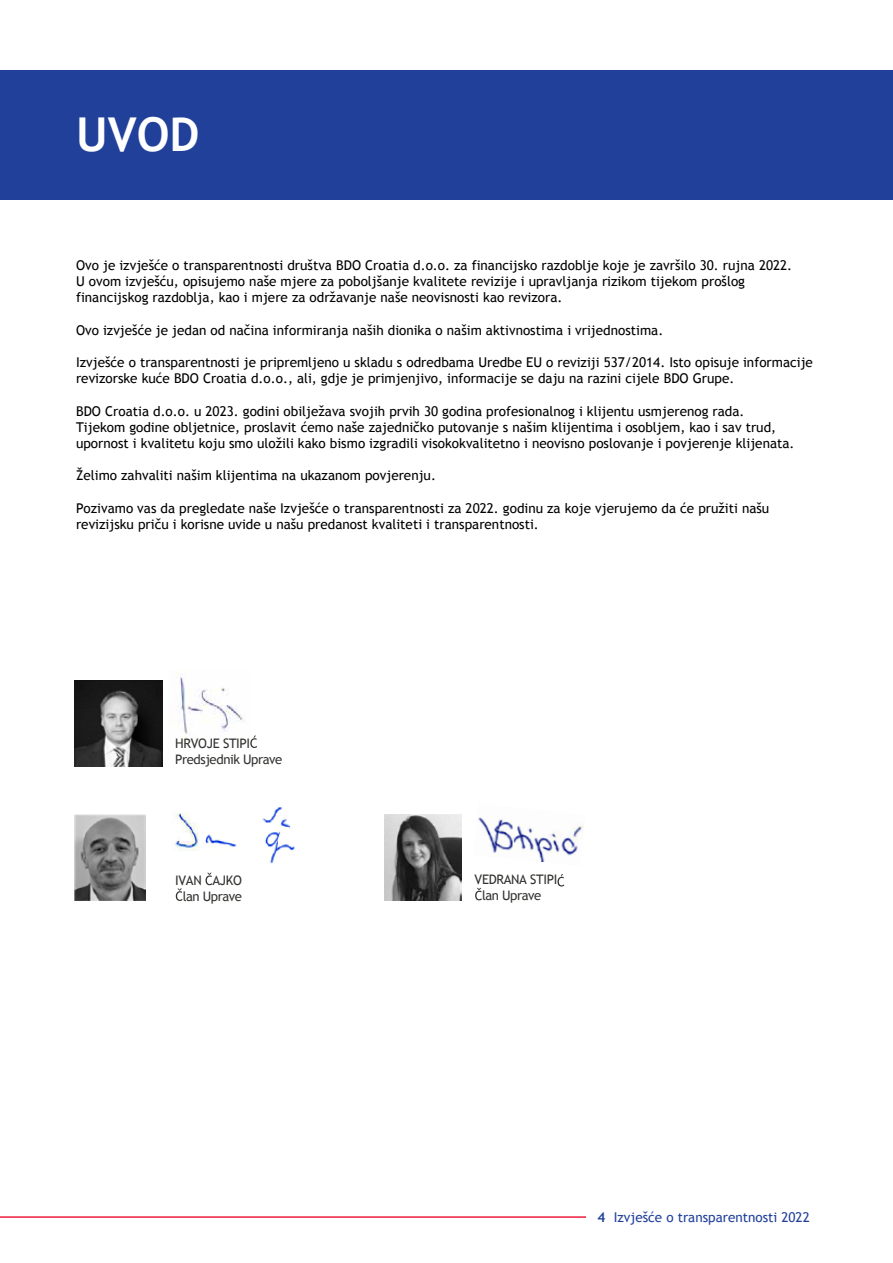
<style>
.page{position:relative;width:893px;height:1263px;background:#fff}
.page>*{position:absolute;margin:0;border:0;box-sizing:border-box;transform-origin:0 0}
.t1{font:700 46.65px "Trebuchet MS";color:#fff}
.t2{font:13.5px/16.2px "Trebuchet MS";color:#000}
.t3{font:13.5px "Trebuchet MS";color:#21409a}
.t4{font:13.2px/15.8px "Trebuchet MS";letter-spacing:-.03em;color:#343331}
.s1{font-weight:700}
</style>
<div class="page">
<div style="left:0;top:70px;width:893px;height:129px;background:#21409a"></div>
<img style="left:172px;top:807px;width:123px;height:57px">
<img style="left:176px;top:671px;width:67px;height:69px">
<img style="left:75px;top:681px;width:87px;height:86px">
<svg style="left:250px;top:735px;width:7px;height:13px"></svg>
<img style="left:75px;top:814px;width:70px;height:86px">
<svg style="left:205px;top:873px;width:7px;height:12px"></svg>
<svg style="left:176px;top:888px;width:7px;height:13px"></svg>
<img style="left:385px;top:815px;width:76px;height:85px">
<svg style="left:557px;top:874px;width:7px;height:12px"></svg>
<svg style="left:475px;top:888px;width:7px;height:12px"></svg>
<img style="left:478px;top:817px;width:102px;height:38px">
<img style="left:539px;top:855px;width:32px;height:8px">
<img style="left:580px;top:825px;width:4px;height:8px">
<hr style="left:0;top:1216px;width:586px;height:2px;background:#ed1a3b">
<h1 class="t1" style="left:76px;top:105px;width:125px">UVOD</h1>
<p class="t2" style="left:76px;top:257px;width:718px">Ovo je izvješće o transparentnosti društva BDO Croatia d.o.o. za financijsko razdoblje koje je završilo 30. rujna 2022.<br>U ovom izvješću, opisujemo naše mjere za poboljšanje kvalitete revizije i upravljanja rizikom tijekom prošlog financijskog razdoblja, kao i mjere za održavanje naše neovisnosti kao revizora.</p>
<p class="t2" style="left:76px;top:322px;width:589px">Ovo izvješće je jedan od načina informiranja naših dionika o našim aktivnostima i vrijednostima.</p>
<p class="t2" style="left:76px;top:354px;width:738px">Izvješće o transparentnosti je pripremljeno u skladu s odredbama Uredbe EU o reviziji 537/2014. Isto opisuje informacije revizorske kuće BDO Croatia d.o.o., ali, gdje je primjenjivo, informacije se daju na razini cijele BDO Grupe.</p>
<p class="t2" style="left:76px;top:403px;width:720px">BDO Croatia d.o.o. u 2023. godini obilježava svojih prvih 30 godina profesionalnog i klijentu usmjerenog rada.<br>Tijekom godine obljetnice, proslavit ćemo naše zajedničko putovanje s našim klijentima i osobljem, kao i sav trud, upornost i kvalitetu koju smo uložili kako bismo izgradili visokokvalitetno i neovisno poslovanje i povjerenje klijenata.</p>
<p class="t2" style="left:76px;top:468px;width:361px">Želimo zahvaliti našim klijentima na ukazanom povjerenju.</p>
<p class="t2" style="left:76px;top:500px;width:695px">Pozivamo vas da pregledate naše Izvješće o transparentnosti za 2022. godinu za koje vjerujemo da će pružiti našu revizijsku priču i korisne uvide u našu predanost kvaliteti i transparentnosti.</p>
<p class="t4" style="left:175px;top:735px;width:108px">HRVOJE STIPI<br>Predsjednik Uprave</p>
<p class="t4" style="left:175px;top:873px;width:68px;text-align:center">IVAN AJKO lan Uprave</p>
<p class="t4" style="left:482px;top:872px;width:77px;text-indent:-7px">VEDRANA STIPI lan Uprave</p>
<p class="t3" style="left:598px;top:1209px;width:214px"><span class="s1">4</span> Izvješće o transparentnosti 2022</p>
</div>
